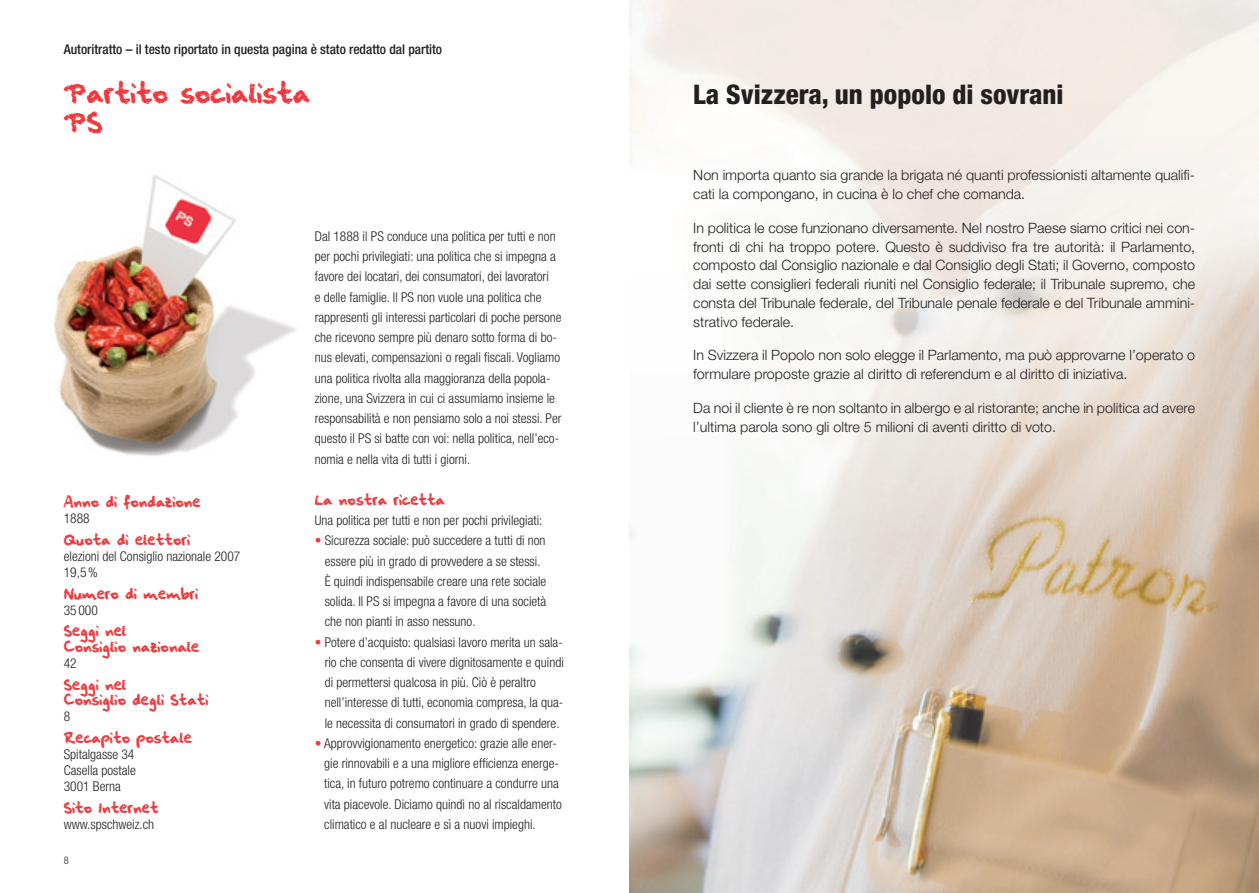
<style>
.page{position:relative;width:1259px;height:893px;background:#fff}
.page>*{position:absolute;margin:0;border:0;box-sizing:border-box;transform-origin:0 0}
.t1{font:800 condensed 27px "Helvetica Neue LT Std";color:#231f20}
.t2{font:23.85px/28.7px "squeakychalksound";color:#ee3a3e}
.t3{font:300 14.25px/18.8px "Helvetica Neue LT Std";color:#231f20}
.t4{font:300 condensed 13.5px/20.2px "Helvetica Neue LT Std";color:#231f20}
.t5{font:500 condensed 13.5px "Helvetica Neue LT Std";color:#231f20}
.t6{font:12.75px/15.3px "squeakychalksound";color:#ee3a3e}
.t7{font:300 condensed 10.5px "Helvetica Neue LT Std";color:#231f20}
.s1{color:#ee3a3e}
</style>
<div class="page">
<img style="left:629px;top:0;width:630px;height:893px">
<img style="left:53px;top:175px;width:243px;height:281px">
<p class="t5" style="left:64px;top:41px;width:380px">Autoritratto – il testo riportato in questa pagina è stato redatto dal partito</p>
<h2 class="t2" style="left:64px;top:80px;width:248px">Partito socialista<br>PS</h2>
<p class="t6" style="left:64px;top:495px;width:138px">Anno di fondazione</p>
<p class="t4" style="left:64px;top:508px;width:27px">1888</p>
<p class="t6" style="left:64px;top:533px;width:128px">Quota di elettori</p>
<p class="t4" style="left:64px;top:546px;width:178px">elezioni del Consiglio nazionale 2007</p>
<p class="t4" style="left:64px;top:562px;width:36px">19,5 %</p>
<p class="t6" style="left:64px;top:587px;width:136px">Numero di membri</p>
<p class="t4" style="left:64px;top:600px;width:36px">35 000</p>
<p class="t6" style="left:64px;top:624px;width:137px">Seggi nel<br>Consiglio nazionale</p>
<p class="t4" style="left:64px;top:653px;width:14px">42</p>
<p class="t6" style="left:64px;top:677px;width:146px">Seggi nel<br>Consiglio degli Stati</p>
<p class="t4" style="left:64px;top:706px;width:8px">8</p>
<p class="t6" style="left:64px;top:730px;width:130px">Recapito postale</p>
<p class="t4" style="left:64px;top:744px;width:72px">Spitalgasse 34</p>
<p class="t4" style="left:64px;top:760px;width:73px">Casella postale</p>
<p class="t4" style="left:64px;top:776px;width:59px">3001 Berna</p>
<p class="t6" style="left:64px;top:801px;width:96px">Sito Internet</p>
<p class="t4" style="left:64px;top:814px;width:92px">www.spschweiz.ch</p>
<p class="t7" style="left:64px;top:855px;width:7px">8</p>
<p class="t4" style="left:315px;top:226px;width:248px">Dal 1888 il PS conduce una politica per tutti e non per pochi privilegiati: una politica che si impegna a favore dei locatari, dei consumatori, dei lavoratori<br>e delle famiglie. Il PS non vuole una politica che rappresenti gli interessi particolari di poche persone che ricevono sempre più denaro sotto forma di bo&shy;nus elevati, compensazioni o regali fiscali. Vogliamo una politica rivolta alla maggioranza della popola&shy;zione, una Svizzera in cui ci assumiamo insieme le responsabilità e non pensiamo solo a noi stessi. Per questo il PS si batte con voi: nella politica, nell’eco&shy;nomia e nella vita di tutti i giorni.</p>
<h3 class="t6" style="left:315px;top:493px;width:132px">La nostra ricetta</h3>
<p class="t4" style="left:315px;top:510px;width:229px">Una politica per tutti e non per pochi privilegiati:</p>
<p class="t4" style="left:325px;top:530px;width:223px;text-indent:-10px"><span class="s1">•</span> Sicurezza sociale: può succedere a tutti di non essere più in grado di provvedere a se stessi.<br>È quindi indispensabile creare una rete sociale solida. Il PS si impegna a favore di una società che non pianti in asso nessuno.</p>
<p class="t4" style="left:325px;top:632px;width:241px;text-indent:-10px"><span class="s1">•</span> Potere d’acquisto: qualsiasi lavoro merita un sala&shy;rio che consenta di vivere dignitosamente e quindi di permettersi qualcosa in più. Ciò è peraltro nell’interesse di tutti, economia compresa, la qua&shy;le necessita di consumatori in grado di spendere.</p>
<p class="t4" style="left:324px;top:733px;width:239px;text-indent:-9px"><span class="s1">•</span> Approvvigionamento energetico: grazie alle ener&shy;gie rinnovabili e a una migliore efficienza energe&shy;tica, in futuro potremo continuare a condurre una vita piacevole. Diciamo quindi no al riscaldamento climatico e al nucleare e sì a nuovi impieghi.</p>
<h2 class="t1" style="left:693px;top:78px;width:372px">La Svizzera, un popolo di sovrani</h2>
<p class="t3" style="left:693px;top:166px;width:503px">Non importa quanto sia grande la brigata né quanti professionisti altamente qualifi&shy;cati la compongano, in cucina è lo chef che comanda.</p>
<p class="t3" style="left:693px;top:218px;width:503px;text-align:justify">In politica le cose funzionano diversamente. Nel nostro Paese siamo critici nei con&shy;fronti di chi ha troppo potere. Questo è suddiviso fra tre autorità: il Parlamento, composto dal Consiglio nazionale e dal Consiglio degli Stati; il Governo, composto dai sette consiglieri federali riuniti nel Consiglio federale; il Tribunale supremo, che consta del Tribunale federale, del Tribunale penale federale e del Tribunale ammini&shy;strativo federale.</p>
<p class="t3" style="left:693px;top:346px;width:503px">In Svizzera il Popolo non solo elegge il Parlamento, ma può approvarne l’operato o formulare proposte grazie al diritto di referendum e al diritto di iniziativa.</p>
<p class="t3" style="left:693px;top:398px;width:503px">Da noi il cliente è re non soltanto in albergo e al ristorante; anche in politica ad avere l’ultima parola sono gli oltre 5 milioni di aventi diritto di voto.</p>
</div>
